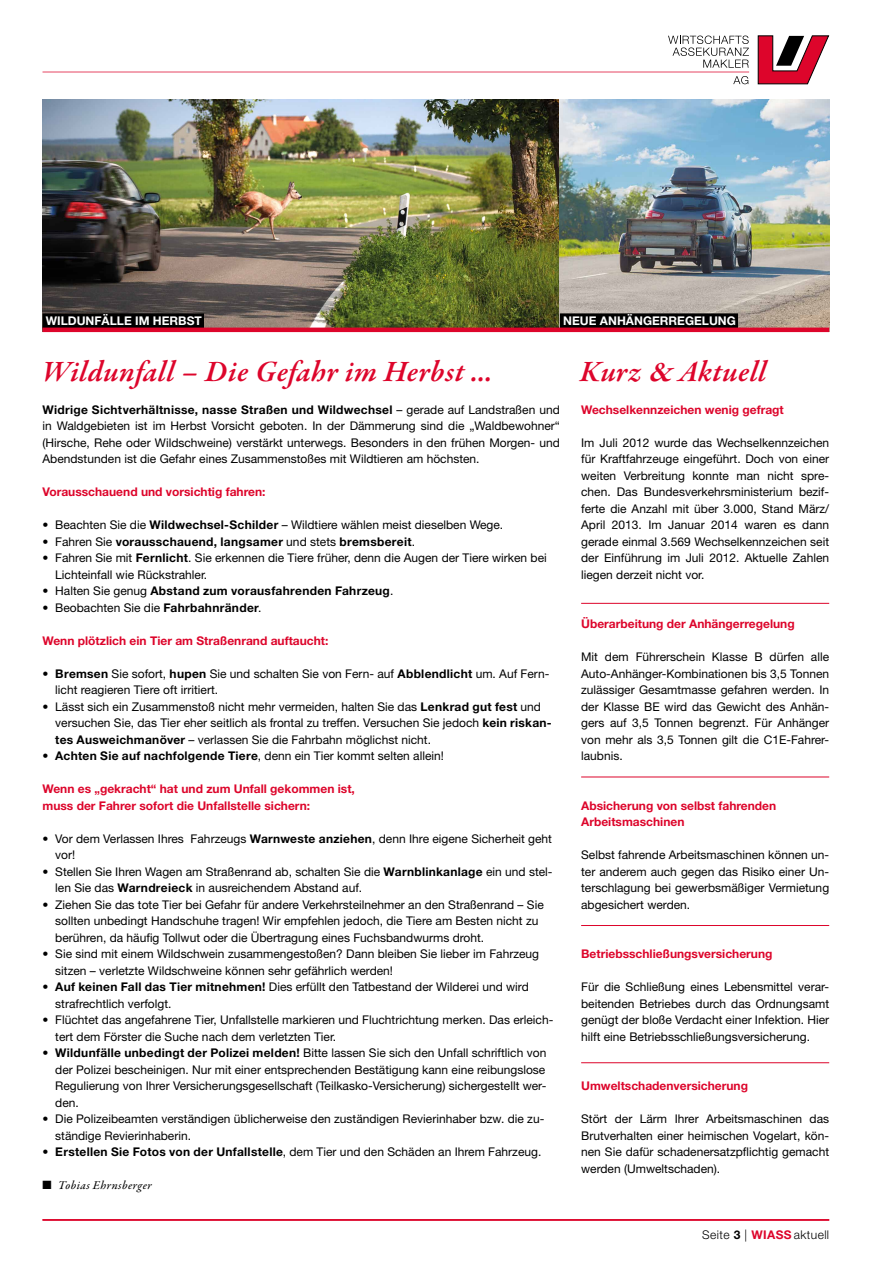
<style>
.page{position:relative;width:893px;height:1263px;background:#fff}
.page>*{position:absolute;margin:0;border:0;box-sizing:border-box;transform-origin:0 0}
.t1{font:italic 600 30px "Garamond Premr Pro";letter-spacing:.015em;color:#dd052b}
.t2{font:12px/16.5px "Helvetica Neue LT";color:#000}
.t3{font:700 12px/16.5px "Helvetica Neue LT";color:#dd052b}
.t4{font:700 12px "Helvetica Neue LT";letter-spacing:.025em;color:#000}
.t5{font:700 12px "Helvetica Neue LT";color:#fff}
.t6{font:300 12px "Helvetica Neue LT";letter-spacing:.035em;color:#000}
.t7{font:12px "Garamond Premr Pro Med It";letter-spacing:.035em;color:#000}
.s1{font-style:inherit}
.s2{font-weight:700}
.s3{font-weight:400}
.s4{font-weight:700;color:#dd052b}
</style>
<div class="page">
<img style="left:43px;top:100px;width:786px;height:228px">
<div style="left:43px;top:313px;width:161px;height:15px;background:#000"></div>
<div style="left:560px;top:313px;width:178px;height:15px;background:#000"></div>
<svg style="left:757px;top:35px;width:73px;height:50px"></svg>
<svg style="left:43px;top:36px;width:706px;height:48px"></svg>
<hr style="left:581px;top:1062px;width:248px;height:1px;background:#dd052b">
<hr style="left:581px;top:925px;width:248px;height:1px;background:#dd052b">
<hr style="left:581px;top:777px;width:248px;height:1px;background:#dd052b">
<hr style="left:581px;top:603px;width:248px;height:1px;background:#dd052b">
<hr style="left:43px;top:1219px;width:786px;height:2px;background:#dd052b">
<hr style="left:43px;top:328px;width:786px;height:4px;background:#dd052b">
<p class="t5" style="left:46px;top:314px;width:157px">WILDUNFÄLLE IM HERBST</p>
<p class="t5" style="left:563px;top:314px;width:174px">NEUE ANHÄNGERREGELUNG</p>
<h1 class="t1" style="left:43px;top:353px;width:451px">Wildunfall – Die Gefahr im Herbst …</h1>
<h1 class="t1" style="left:580px;top:353px;width:188px">Kurz <span class="s1">&amp;</span> Aktuell</h1>
<p class="t2" style="left:43px;top:401px;width:519px;text-align:justify"><span class="s2">Widrige Sichtverhältnisse, nasse Straßen und Wildwechsel</span> – gerade auf Landstraßen und in Waldgebieten ist im Herbst Vorsicht geboten. In der Dämmerung sind die „Waldbewohner“ (Hirsche, Rehe oder Wildschweine) verstärkt unterwegs. Besonders in den frühen Morgen- und Abendstunden ist die Gefahr eines Zusammenstoßes mit Wildtieren am höchsten.</p>
<p class="t3" style="left:43px;top:483px;width:224px">Vorausschauend und vorsichtig fahren:</p>
<p class="t2" style="left:43px;top:516px;width:462px">• Beachten Sie die <span class="s2">Wildwechsel-Schilder</span> – Wildtiere wählen meist dieselben Wege.</p>
<p class="t4" style="left:43px;top:534px;width:374px"><span class="s3">• Fahren Sie</span> vorausschauend, langsamer <span class="s3">und stets</span> bremsbereit<span class="s3">.</span></p>
<p class="t2" style="left:55px;top:549px;width:493px;text-indent:-13px">• Fahren Sie mit <span class="s2">Fernlicht</span>. Sie erkennen die Tiere früher, denn die Augen der Tiere wirken bei<br>Lichteinfall wie Rückstrahler.</p>
<p class="t4" style="left:43px;top:583px;width:352px"><span class="s3">• Halten Sie genug</span> Abstand zum vorausfahrenden Fahrzeug<span class="s3">.</span></p>
<p class="t2" style="left:43px;top:599px;width:220px">• Beobachten Sie die <span class="s2">Fahrbahnränder</span>.</p>
<p class="t3" style="left:43px;top:632px;width:287px">Wenn plötzlich ein Tier am Straßenrand auftaucht:</p>
<p class="t2" style="left:55px;top:665px;width:496px;text-indent:-13px"><span class="s2">• Bremsen</span> Sie sofort, <span class="s2">hupen</span> Sie und schalten Sie von Fern- auf <span class="s2">Abblendlicht</span> um. Auf Fern&shy;licht reagieren Tiere oft irritiert.</p>
<p class="t2" style="left:55px;top:698px;width:498px;text-indent:-13px">• Lässt sich ein Zusammenstoß nicht mehr vermeiden, halten Sie das <span class="s2">Lenkrad gut fest</span> und versuchen Sie, das Tier eher seitlich als frontal zu treffen. Versuchen Sie jedoch <span class="s2">kein riskan&shy;tes Ausweichmanöver</span> – verlassen Sie die Fahrbahn möglichst nicht.</p>
<p class="t2" style="left:43px;top:747px;width:403px">• <span class="s2">Achten Sie auf nachfolgende Tiere</span>, denn ein Tier kommt selten allein!</p>
<p class="t3" style="left:43px;top:780px;width:314px">Wenn es „gekracht“ hat und zum Unfall gekommen ist, muss der Fahrer sofort die Unfallstelle sichern:</p>
<p class="t2" style="left:55px;top:830px;width:498px;text-indent:-13px">• Vor dem Verlassen Ihres Fahrzeugs <span class="s2">Warnweste anziehen</span>, denn Ihre eigene Sicherheit geht vor!</p>
<p class="t2" style="left:55px;top:863px;width:499px;text-indent:-13px">• Stellen Sie Ihren Wagen am Straßenrand ab, schalten Sie die <span class="s2">Warnblinkanlage</span> ein und stel&shy;len Sie das <span class="s2">Warndreieck</span> in ausreichendem Abstand auf.</p>
<p class="t2" style="left:55px;top:896px;width:490px;text-indent:-13px">• Ziehen Sie das tote Tier bei Gefahr für andere Verkehrsteilnehmer an den Straßenrand – Sie sollten unbedingt Handschuhe tragen! Wir empfehlen jedoch, die Tiere am Besten nicht zu berühren, da häufig Tollwut oder die Übertragung eines Fuchsbandwurms droht.</p>
<p class="t2" style="left:55px;top:945px;width:485px;text-indent:-13px">• Sie sind mit einem Wildschwein zusammengestoßen? Dann bleiben Sie lieber im Fahrzeug sitzen – verletzte Wildschweine können sehr gefährlich werden!</p>
<p class="t2" style="left:55px;top:978px;width:475px;text-indent:-13px"><span class="s2">• Auf keinen Fall das Tier mitnehmen!</span> Dies erfüllt den Tatbestand der Wilderei und wird strafrechtlich verfolgt.</p>
<p class="t2" style="left:55px;top:1011px;width:500px;text-indent:-13px">• Flüchtet das angefahrene Tier, Unfallstelle markieren und Fluchtrichtung merken. Das erleich&shy;tert dem Förster die Suche nach dem verletzten Tier.</p>
<p class="t2" style="left:55px;top:1044px;width:493px;text-align:justify;text-indent:-13px"><span class="s2">• Wildunfälle unbedingt der Polizei melden!</span> Bitte lassen Sie sich den Unfall schriftlich von der Polizei bescheinigen. Nur mit einer entsprechenden Bestätigung kann eine reibungslose Regulierung von Ihrer Versicherungsgesellschaft (Teilkasko-Versicherung) sichergestellt wer&shy;den.</p>
<p class="t2" style="left:55px;top:1110px;width:491px;text-indent:-13px">• Die Polizeibeamten verständigen üblicherweise den zuständigen Revierinhaber bzw. die zu&shy;ständige Revierinhaberin.</p>
<p class="t2" style="left:43px;top:1143px;width:500px">• <span class="s2">Erstellen Sie Fotos von der Unfallstelle</span>, dem Tier und den Schäden an Ihrem Fahrzeug.</p>
<p class="t7" style="left:43px;top:1178px;width:111px">■ Tobias Ehrnsberger</p>
<p class="t6" style="left:702px;top:1227px;width:128px">Seite <span class="s2">3</span> | <span class="s4">WIASS</span> aktuell</p>
<p class="t3" style="left:581px;top:401px;width:204px">Wechselkennzeichen wenig gefragt</p>
<p class="t2" style="left:581px;top:434px;width:250px;text-align:justify">Im Juli 2012 wurde das Wechselkennzeichen für Kraftfahrzeuge eingeführt. Doch von einer weiten Verbreitung konnte man nicht spre&shy;chen. Das Bundesverkehrsministerium bezif&shy;ferte die Anzahl mit über 3.000, Stand März/ April 2013. Im Januar 2014 waren es dann gerade einmal 3.569 Wechselkennzeichen seit der Einführung im Juli 2012. Aktuelle Zahlen liegen derzeit nicht vor.</p>
<p class="t3" style="left:581px;top:615px;width:215px">Überarbeitung der Anhängerregelung</p>
<p class="t2" style="left:581px;top:648px;width:250px;text-align:justify">Mit dem Führerschein Klasse B dürfen alle Auto-Anhänger-Kombinationen bis 3,5 Tonnen zulässiger Gesamtmasse gefahren werden. In der Klasse BE wird das Gewicht des Anhän&shy;gers auf 3,5 Tonnen begrenzt. Für Anhänger von mehr als 3,5 Tonnen gilt die C1E-Fahrer&shy;laubnis.</p>
<p class="t3" style="left:581px;top:797px;width:197px">Absicherung von selbst fahrenden<br>Arbeitsmaschinen</p>
<p class="t2" style="left:581px;top:846px;width:250px;text-align:justify">Selbst fahrende Arbeitsmaschinen können un&shy;ter anderem auch gegen das Risiko einer Un&shy;terschlagung bei gewerbsmäßiger Vermietung abgesichert werden.</p>
<p class="t3" style="left:581px;top:945px;width:193px">Betriebsschließungsversicherung</p>
<p class="t2" style="left:581px;top:978px;width:250px;text-align:justify">Für die Schließung eines Lebensmittel verar&shy;beitenden Betriebes durch das Ordnungsamt genügt der bloße Verdacht einer Infektion. Hier hilft eine Betriebsschließungsversicherung.</p>
<p class="t3" style="left:581px;top:1077px;width:168px">Umweltschadenversicherung</p>
<p class="t2" style="left:581px;top:1110px;width:250px;text-align:justify">Stört der Lärm Ihrer Arbeitsmaschinen das Brutverhalten einer heimischen Vogelart, kön&shy;nen Sie dafür schadenersatzpflichtig gemacht werden (Umweltschaden).</p>
</div>
